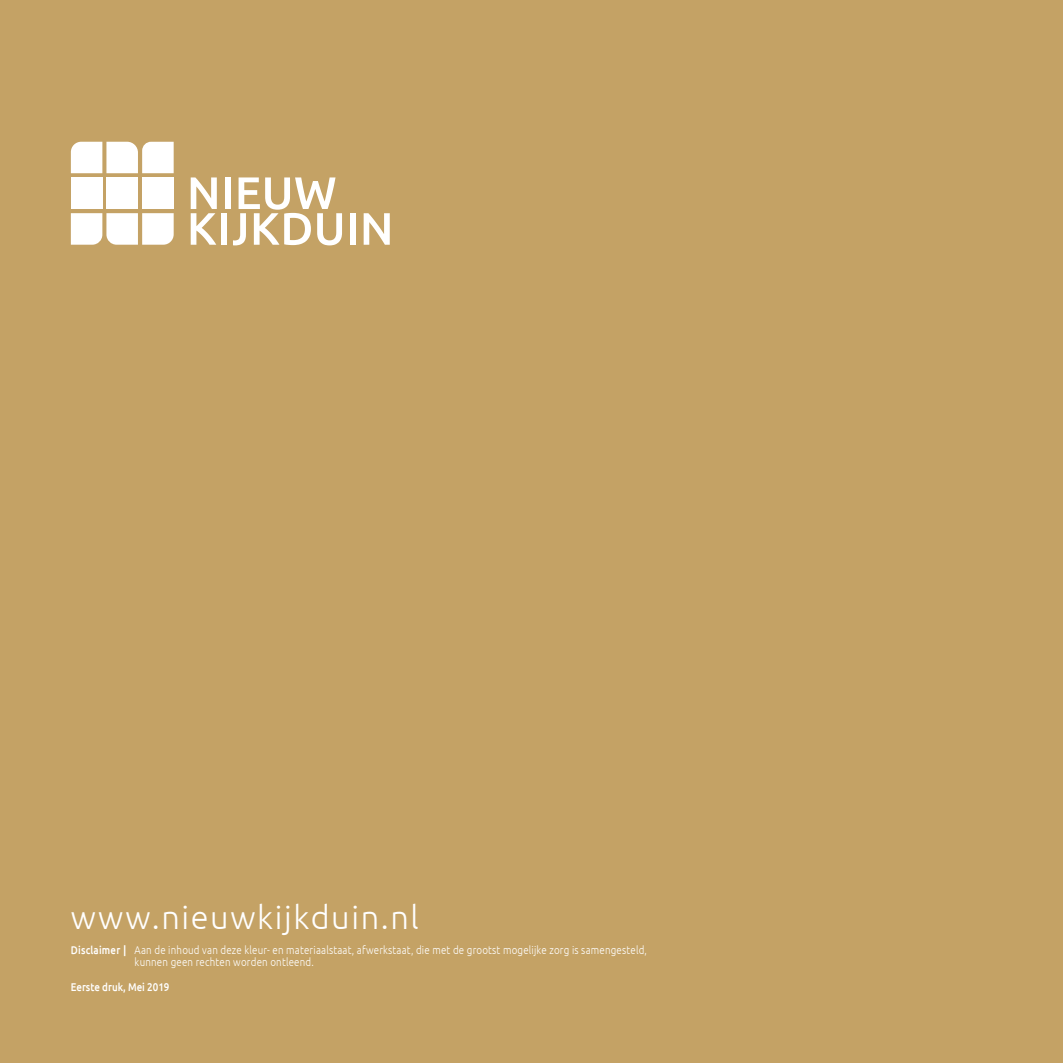
<style>
.page{position:relative;width:1063px;height:1063px;background:#c4a265}
.page>*{position:absolute;margin:0;border:0;box-sizing:border-box;transform-origin:0 0}
.t1{font:300 32.5px "Ubuntu";letter-spacing:.05em;color:#fff}
.t2{font:300 11.25px/12.5px "Ubuntu";letter-spacing:.02em;color:#fff;scale:.87 1}
.t3{font:500 11.25px "Ubuntu";color:#fff;scale:.87 1}
.s1{font-weight:500}
</style>
<div class="page">
<svg style="left:71px;top:213px;width:103px;height:32px;background:#f8f3ec"></svg>
<div style="left:142px;top:177px;width:32px;height:32px;background:#fff"></div>
<div style="left:106px;top:177px;width:32px;height:32px;background:#fff"></div>
<div style="left:71px;top:177px;width:31px;height:32px;background:#fff"></div>
<svg style="left:71px;top:142px;width:103px;height:31px;background:#f8f5ef"></svg>
<div style="left:225px;top:177px;width:6px;height:32px;background:#fff"></div>
<svg style="left:191px;top:177px;width:26px;height:68px"></svg>
<div style="left:221px;top:213px;width:6px;height:32px;background:#fff"></div>
<div style="left:350px;top:213px;width:6px;height:32px;background:#fff"></div>
<svg style="left:364px;top:213px;width:26px;height:32px"></svg>
<svg style="left:233px;top:177px;width:109px;height:68px"></svg>
<h1 class="t1" style="left:71px;top:898px;width:350px">www.nieuwkijkduin.nl</h1>
<p class="t2" style="left:135px;top:943px;width:590px;text-indent:-64px"><span class="s1">Disclaimer |</span> Aan de inhoud van deze kleur- en materiaalstaat, afwerkstaat, die met de grootst mogelijke zorg is samengesteld, kunnen geen rechten worden ontleend.</p>
<p class="t3" style="left:71px;top:980px;width:115px">Eerste druk, Mei 2019</p>
</div>
